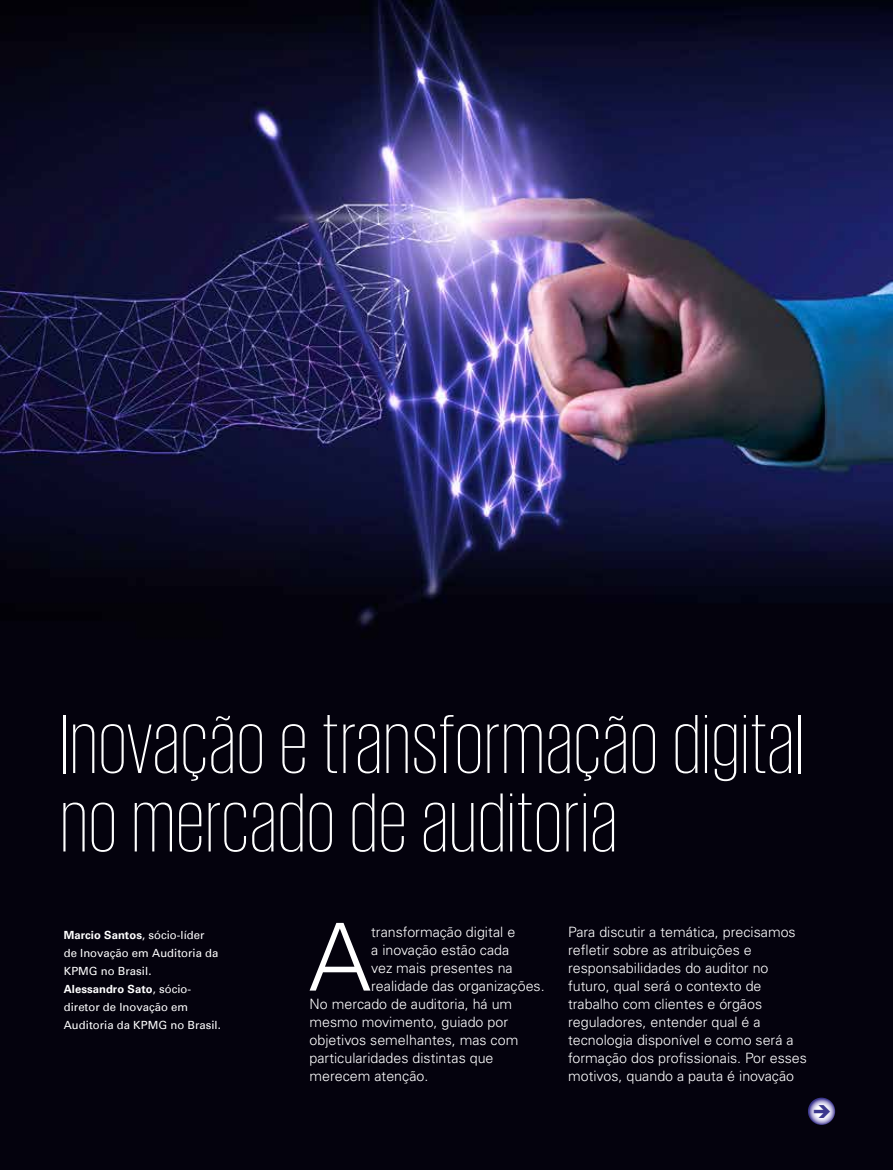
<style>
.page{position:relative;width:893px;height:1170px;background:#fff}
.page>*{position:absolute;margin:0;border:0;box-sizing:border-box;transform-origin:0 0}
.t1{font:300 93.75px "Univers";color:#fff}
.t2{font:200 85.5px/78.4px "KPMG";letter-spacing:.025em;color:#fff}
.t3{font:300 14.25px/18px "Univers";color:#fff}
.t4{font:11.25px/18px "Univers";letter-spacing:.005em;color:#fff}
.s1{font-weight:700}
</style>
<div class="page">
<img style="left:0;top:0;width:893px;height:1169px">
<svg style="left:808px;top:1097px;width:27px;height:27px"></svg>
<svg style="left:814px;top:1104px;width:16px;height:13px"></svg>
<h2 class="t2" style="left:61px;top:703px;width:744px">Inovação e transformação digital no mercado de auditoria</h2>
<p class="t4" style="left:64px;top:926px;width:159px"><span class="s1">Marcio Santos</span>, sócio-líder<br>de Inovação em Auditoria da<br>KPMG no Brasil.<br><span class="s1">Alessandro Sato</span>, sócio&shy;diretor de Inovação em<br>Auditoria da KPMG no Brasil.</p>
<h1 class="t1" style="left:309px;top:900px;width:64px">A</h1>
<p class="t3" style="left:371px;top:922px;width:146px">transformação digital e</p>
<p class="t3" style="left:371px;top:940px;width:140px">a inovação estão cada</p>
<p class="t3" style="left:371px;top:958px;width:143px">vez mais presentes na</p>
<p class="t3" style="left:371px;top:976px;width:175px">realidade das organizações.</p>
<p class="t3" style="left:310px;top:994px;width:204px">No mercado de auditoria, há um</p>
<p class="t3" style="left:310px;top:1012px;width:200px">mesmo movimento, guiado por</p>
<p class="t3" style="left:310px;top:1030px;width:210px">objetivos semelhantes, mas com</p>
<p class="t3" style="left:310px;top:1048px;width:185px">particularidades distintas que</p>
<p class="t3" style="left:310px;top:1066px;width:120px">merecem atenção.</p>
<p class="t3" style="left:568px;top:922px;width:240px">Para discutir a temática, precisamos refletir sobre as atribuições e responsabilidades do auditor no futuro, qual será o contexto de trabalho com clientes e órgãos reguladores, entender qual é a tecnologia disponível e como será a formação dos profissionais. Por esses motivos, quando a pauta é inovação</p>
</div>
